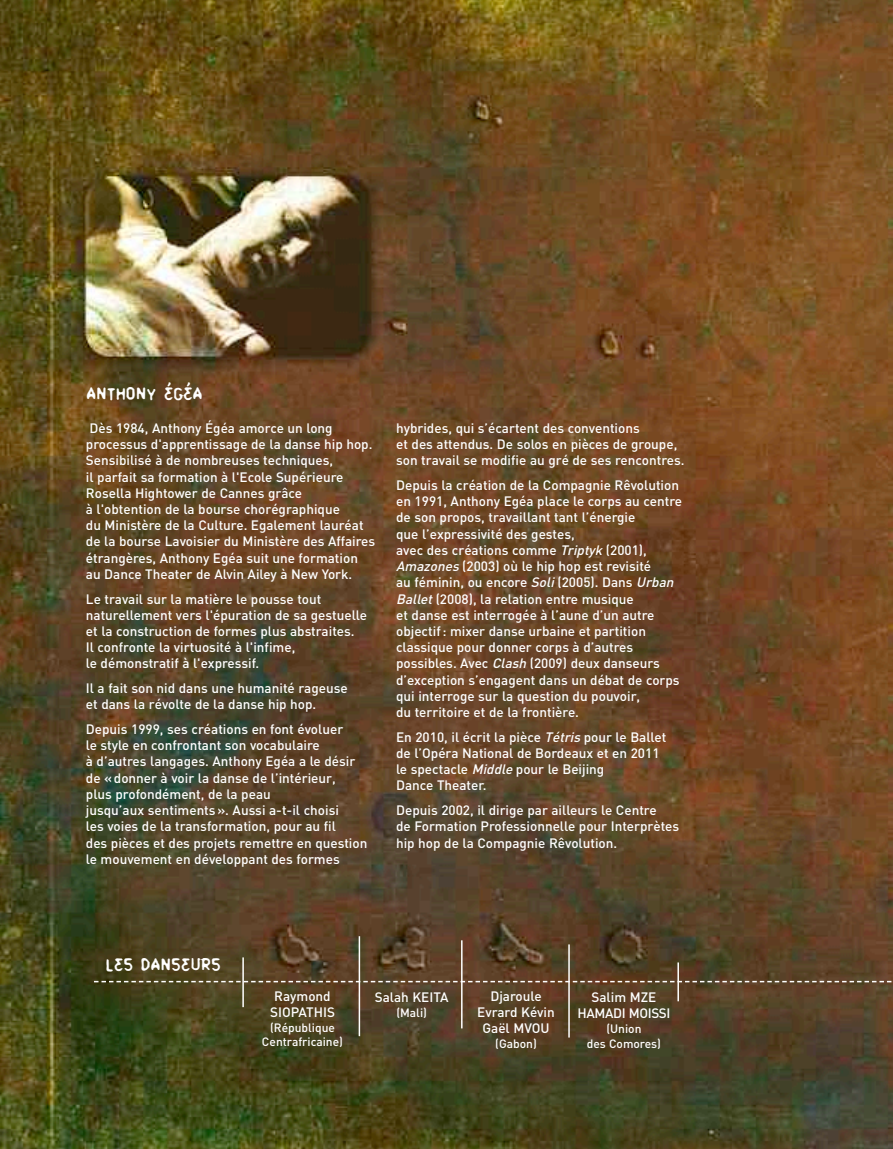
<style>
.page{position:relative;width:893px;height:1149px;background:#fff}
.page>*{position:absolute;margin:0;border:0;box-sizing:border-box;transform-origin:0 0}
.t1{font:19.5px "Ammonia";letter-spacing:.05em;color:#fff}
.t2{font:500 13.5px/16.2px "DIN";color:#fff}
.t3{font:500 13.5px/16.2px "DIN";letter-spacing:-.025em;color:#fff;text-align:center}
.t4{font:500 12px/14.4px "DIN";color:#fff;text-align:center}
.s1{font-style:italic}
</style>
<div class="page">
<img style="left:0;top:1px;width:892px;height:1147px">
<svg style="left:94px;top:980px;width:798px;height:2px"></svg>
<hr style="left:242px;top:957px;width:2px;height:49px;background:#fff">
<hr style="left:359px;top:935px;width:1px;height:100px;background:#fff">
<hr style="left:461px;top:940px;width:2px;height:88px;background:#fff">
<hr style="left:568px;top:944px;width:2px;height:93px;background:#fff">
<hr style="left:677px;top:962px;width:2px;height:38px;background:#fff">
<h1 class="t1" style="left:87px;top:380px;width:117px">ANTHONY ÉGÉA</h1>
<p class="t2" style="left:86px;top:419px;width:291px">Dès 1984, Anthony Égéa amorce un long processus d'apprentissage de la danse hip hop.<br>Sensibilisé à de nombreuses techniques,<br>il parfait sa formation à l'Ecole Supérieure Rosella Hightower de Cannes grâce<br>à l'obtention de la bourse chorégraphique<br>du Ministère de la Culture. Egalement lauréat de la bourse Lavoisier du Ministère des Affaires étrangères, Anthony Egéa suit une formation au Dance Theater de Alvin Ailey à New York.</p>
<p class="t2" style="left:86px;top:590px;width:283px">Le travail sur la matière le pousse tout naturellement vers l'épuration de sa gestuelle et la construction de formes plus abstraites.<br>Il confronte la virtuosité à l'infime,<br>le démonstratif à l'expressif.</p>
<p class="t2" style="left:86px;top:679px;width:263px">Il a fait son nid dans une humanité rageuse et dans la révolte de la danse hip hop.</p>
<p class="t2" style="left:86px;top:720px;width:283px">Depuis 1999, ses créations en font évoluer<br>le style en confrontant son vocabulaire<br>à d’autres langages. Anthony Egéa a le désir de «donner à voir la danse de l’intérieur,<br>plus profondément, de la peau<br>jusqu’aux sentiments». Aussi a-t-il choisi<br>les voies de la transformation, pour au fil<br>des pièces et des projets remettre en question le mouvement en développant des formes</p>
<p class="t2" style="left:396px;top:419px;width:290px">hybrides, qui s’écartent des conventions<br>et des attendus. De solos en pièces de groupe, son travail se modifie au gré de ses rencontres.</p>
<p class="t2" style="left:396px;top:476px;width:287px">Depuis la création de la Compagnie Rêvolution en 1991, Anthony Egéa place le corps au centre de son propos, travaillant tant l’énergie<br>que l’expressivité des gestes,<br>avec des créations comme <span class="s1">Triptyk</span>(2001), <span class="s1">Amazones</span>(2003) où le hip hop est revisité<br>au féminin, ou encore <span class="s1">Soli</span>(2005). Dans <span class="s1">Urban Ballet</span>(2008), la relation entre musique<br>et danse est interrogée à l’aune d’un autre objectif: mixer danse urbaine et partition classique pour donner corps à d’autres possibles. Avec <span class="s1">Clash</span>(2009) deux danseurs d’exception s’engagent dans un débat de corps qui interroge sur la question du pouvoir,<br>du territoire et de la frontière.</p>
<p class="t2" style="left:396px;top:728px;width:272px">En 2010, il écrit la pièce <span class="s1">Tétris</span>pour le Ballet de l’Opéra National de Bordeaux et en 2011 le spectacle <span class="s1">Middle</span>pour le Beijing<br>Dance Theater.</p>
<p class="t2" style="left:396px;top:801px;width:285px">Depuis 2002, il dirige par ailleurs le Centre<br>de Formation Professionnelle pour Interprètes hip hop de la Compagnie Rêvolution.</p>
<h1 class="t1" style="left:106px;top:950px;width:116px">LES DANSEURS</h1>
<p class="t2" style="left:270px;top:987px;width:66px;text-align:center">Raymond<br>SIOPATHIS</p>
<p class="t4" style="left:262px;top:1019px;width:83px">(République<br>Centrafricaine)</p>
<p class="t2" style="left:375px;top:988px;width:75px">Salah KEITA</p>
<p class="t4" style="left:396px;top:1004px;width:32px">(Mali)</p>
<p class="t2" style="left:477px;top:987px;width:79px;text-align:center">Djaroule<br>Evrard Kévin<br>Gaël MVOU</p>
<p class="t4" style="left:495px;top:1035px;width:43px">(Gabon)</p>
<p class="t3" style="left:577px;top:988px;width:95px">Salim MZE<br>HAMADI MOISSI</p>
<p class="t4" style="left:587px;top:1020px;width:76px">(Union<br>des Comores)</p>
</div>
